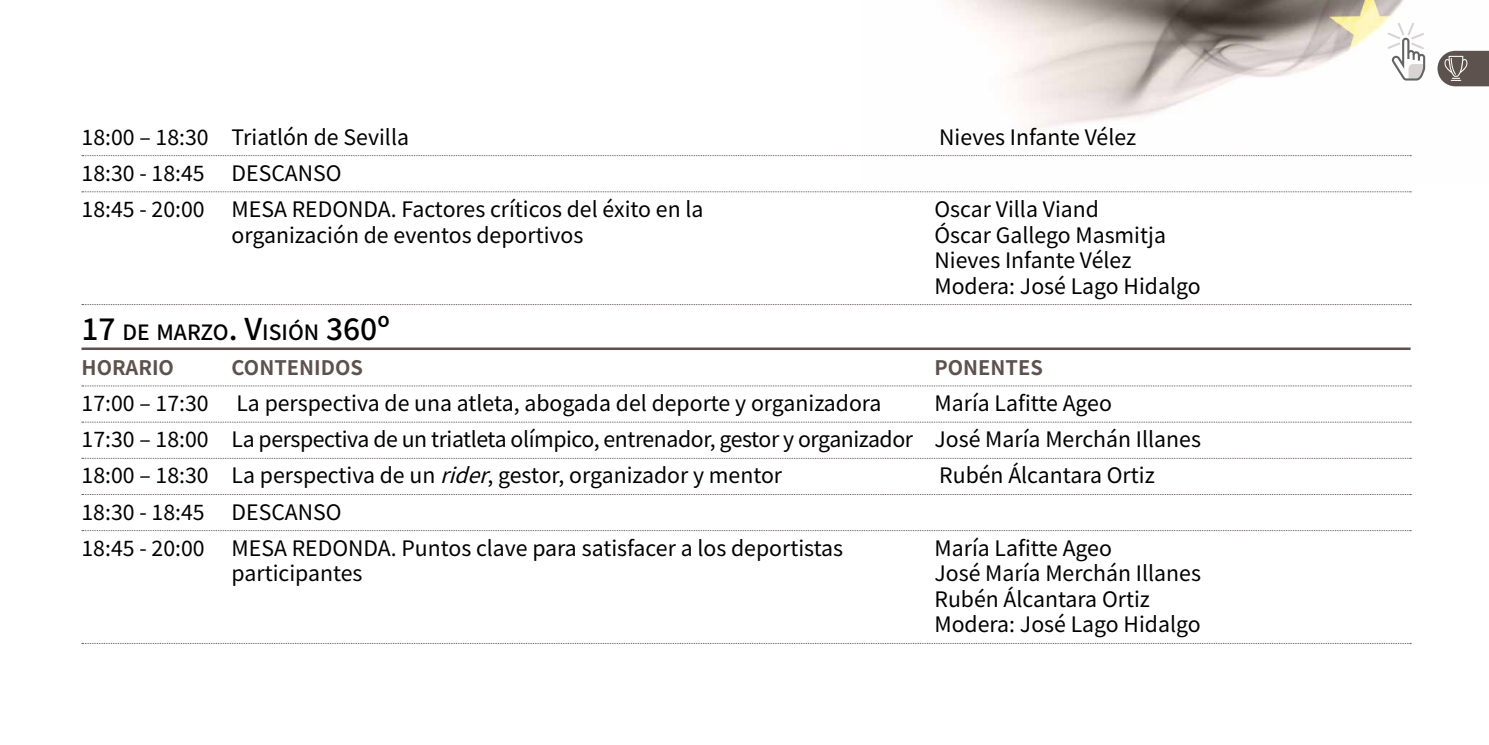
<style>
.page{position:relative;width:1489px;height:745px;background:#fff}
.page>*{position:absolute;margin:0;border:0;box-sizing:border-box;transform-origin:0 0}
.t1{font:21.25px/25.5px "Noto Sans HK";color:#000}
.t2{font:500 21px "Noto Sans HK";color:#000}
.t3{font:700 20px "Noto Sans HK";color:#5d514d}
.s1{font-size:30px}
.s2{font-style:italic}
</style>
<div class="page">
<img style="left:948px;top:0;width:540px;height:104px">
<svg style="left:82px;top:155px;width:1328px;height:1px"></svg>
<svg style="left:82px;top:191px;width:1328px;height:1px"></svg>
<svg style="left:82px;top:304px;width:1328px;height:1px"></svg>
<hr style="left:81px;top:347px;width:1329px;height:3px;background:#5d514d">
<svg style="left:82px;top:385px;width:1328px;height:1px"></svg>
<svg style="left:82px;top:421px;width:1328px;height:1px"></svg>
<svg style="left:82px;top:457px;width:1328px;height:1px"></svg>
<svg style="left:82px;top:530px;width:1328px;height:1px"></svg>
<svg style="left:1437px;top:51px;width:51px;height:35px;background:#766d69"></svg>
<svg style="left:1387px;top:23px;width:37px;height:57px"></svg>
<p class="t1" style="left:81px;top:124px;width:329px">18:00 – 18:30 Triatlón de Sevilla</p>
<p class="t1" style="left:939px;top:124px;width:198px">Nieves Infante Vélez</p>
<p class="t1" style="left:81px;top:161px;width:125px">18:30 - 18:45</p>
<p class="t1" style="left:231px;top:161px;width:112px">DESCANSO</p>
<p class="t1" style="left:81px;top:197px;width:125px">18:45 - 20:00</p>
<p class="t1" style="left:231px;top:197px;width:473px">MESA REDONDA. Factores críticos del éxito en la</p>
<p class="t1" style="left:934px;top:197px;width:166px">Oscar Villa Viand</p>
<p class="t1" style="left:231px;top:222px;width:353px">organización de eventos deportivos</p>
<p class="t1" style="left:934px;top:222px;width:268px">Óscar Gallego Masmitja<br>Nieves Infante Vélez<br>Modera: José Lago Hidalgo</p>
<p class="t2" style="left:81px;top:320px;width:310px"><span class="s1">17</span> DE MARZO<span class="s1">. V</span>ISIÓN <span class="s1">360º</span></p>
<p class="t3" style="left:81px;top:356px;width:94px">HORARIO</p>
<p class="t3" style="left:231px;top:356px;width:133px">CONTENIDOS</p>
<p class="t3" style="left:934px;top:356px;width:110px">PONENTES</p>
<p class="t1" style="left:81px;top:391px;width:129px">17:00 – 17:30</p>
<p class="t1" style="left:236px;top:391px;width:646px">La perspectiva de una atleta, abogada del deporte y organizadora</p>
<p class="t1" style="left:81px;top:385px;width:1120px;line-height:36.2px;text-indent:853px">María Lafitte Ageo<br>17:30 – 18:00 La perspectiva de un triatleta olímpico, entrenador, gestor y organizador José María Merchán Illanes<br>18:00 – 18:30 La perspectiva de un <span class="s2">rider</span>, gestor, organizador y mentor</p>
<p class="t1" style="left:939px;top:463px;width:217px">Rubén Álcantara Ortiz</p>
<p class="t1" style="left:81px;top:499px;width:125px">18:30 - 18:45</p>
<p class="t1" style="left:231px;top:499px;width:112px">DESCANSO</p>
<p class="t1" style="left:81px;top:535px;width:125px">18:45 - 20:00</p>
<p class="t1" style="left:231px;top:535px;width:613px">MESA REDONDA. Puntos clave para satisfacer a los deportistas</p>
<p class="t1" style="left:934px;top:535px;width:179px">María Lafitte Ageo</p>
<p class="t1" style="left:231px;top:561px;width:132px">participantes</p>
<p class="t1" style="left:934px;top:561px;width:268px">José María Merchán Illanes<br>Rubén Álcantara Ortiz<br>Modera: José Lago Hidalgo</p>
</div>
